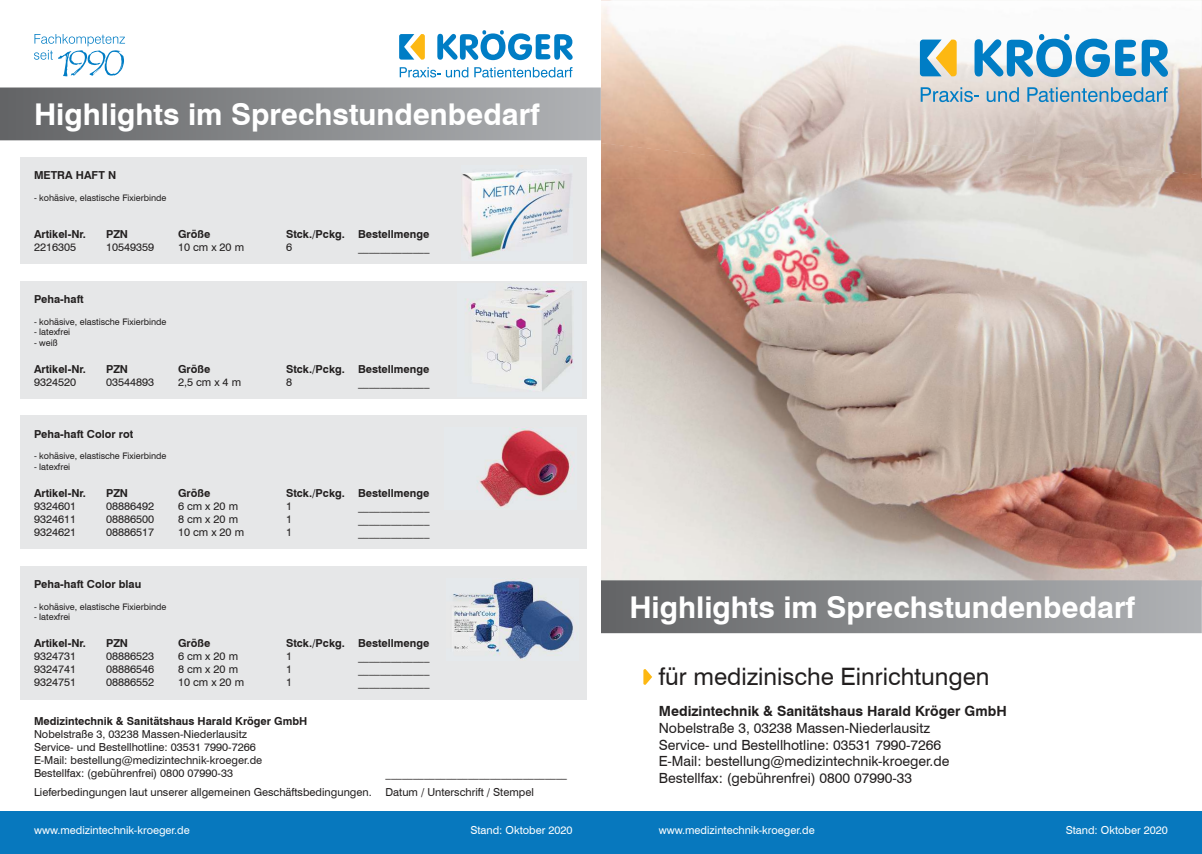
<style>
.page{position:relative;width:1202px;height:854px;background:#fff}
.page>*{position:absolute;margin:0;border:0;box-sizing:border-box;transform-origin:0 0}
.t1{font:700 30px "Swiss 721 BT";color:#fff}
.t2{font:24px "Swiss 721 BT";color:#221f1f}
.t3{font:14px/16.8px "Swiss 721 BT";color:#221f1f}
.t4{font:700 14px "Swiss 721 BT";color:#221f1f}
.t5{font:11px/13.2px "Swiss 721 BT";color:#221f1f}
.t6{font:700 11px "Swiss 721 BT";color:#221f1f}
.t7{font:11px "Swiss 721 BT";color:#fff}
.t8{font:9px "Swiss 721 BT";color:#221f1f}
</style>
<div class="page">
<img style="left:0;top:88px;width:601px;height:52px">
<img style="left:601px;top:0;width:601px;height:580px">
<img style="left:601px;top:580px;width:601px;height:53px">
<div style="left:0;top:811px;width:1202px;height:42px;background:#0778be"></div>
<svg style="left:643px;top:669px;width:9px;height:15px"></svg>
<div style="left:20px;top:281px;width:567px;height:117px;background:#e6e7e8"></div>
<img style="left:465px;top:286px;width:109px;height:105px">
<svg style="left:400px;top:67px;width:68px;height:10px"></svg>
<svg style="left:474px;top:67px;width:98px;height:10px"></svg>
<svg style="left:399px;top:34px;width:26px;height:26px"></svg>
<svg style="left:437px;top:30px;width:136px;height:30px"></svg>
<svg style="left:34px;top:34px;width:91px;height:43px"></svg>
<div style="left:20px;top:157px;width:567px;height:107px;background:#e6e7e8"></div>
<img style="left:462px;top:169px;width:110px;height:88px">
<div style="left:20px;top:415px;width:567px;height:134px;background:#e6e7e8"></div>
<div style="left:20px;top:566px;width:567px;height:133px;background:#e6e7e8"></div>
<img style="left:477px;top:427px;width:98px;height:80px">
<img style="left:453px;top:580px;width:120px;height:79px">
<img style="left:877px;top:0;width:154px;height:145px">
<img style="left:1031px;top:0;width:170px;height:145px">
<img style="left:601px;top:0;width:152px;height:143px">
<img style="left:753px;top:0;width:124px;height:178px">
<img style="left:857px;top:137px;width:73px;height:41px">
<img style="left:926px;top:145px;width:275px;height:33px">
<img style="left:601px;top:143px;width:155px;height:35px">
<svg style="left:921px;top:87px;width:58px;height:15px"></svg>
<svg style="left:987px;top:87px;width:32px;height:15px"></svg>
<svg style="left:1027px;top:87px;width:141px;height:15px;background:#95b7ca"></svg>
<svg style="left:920px;top:40px;width:37px;height:36px"></svg>
<svg style="left:974px;top:34px;width:194px;height:43px"></svg>
<h1 class="t1" style="left:34px;top:103px;width:507px">Highlights im Sprechstundenbedarf</h1>
<p class="t6" style="left:34px;top:171px;width:84px">METRA HAFT N</p>
<p class="t8" style="left:34px;top:194px;width:134px">- kohäsive, elastische Fixierbinde</p>
<p class="t6" style="left:34px;top:230px;width:53px">Artikel-Nr.</p>
<p class="t6" style="left:106px;top:230px;width:24px">PZN</p>
<p class="t6" style="left:178px;top:230px;width:34px">Größe</p>
<p class="t6" style="left:286px;top:230px;width:145px">Stck./Pckg. Bestellmenge</p>
<p class="t5" style="left:34px;top:242px;width:44px">2216305</p>
<p class="t5" style="left:106px;top:242px;width:50px">10549359</p>
<p class="t5" style="left:178px;top:242px;width:68px">10 cm x 20 m</p>
<p class="t5" style="left:286px;top:242px;width:8px">6</p>
<p class="t5" style="left:358px;top:242px;width:73px">_____________</p>
<p class="t6" style="left:34px;top:295px;width:51px">Peha-haft</p>
<p class="t8" style="left:34px;top:318px;width:134px">- kohäsive, elastische Fixierbinde</p>
<p class="t8" style="left:34px;top:328px;width:38px">- latexfrei</p>
<p class="t8" style="left:34px;top:339px;width:25px">- weiß</p>
<p class="t6" style="left:34px;top:364px;width:53px">Artikel-Nr.</p>
<p class="t6" style="left:106px;top:364px;width:24px">PZN</p>
<p class="t6" style="left:178px;top:364px;width:34px">Größe</p>
<p class="t6" style="left:286px;top:364px;width:145px">Stck./Pckg. Bestellmenge</p>
<p class="t5" style="left:34px;top:376px;width:44px">9324520</p>
<p class="t5" style="left:106px;top:376px;width:50px">03544893</p>
<p class="t5" style="left:178px;top:376px;width:65px">2,5 cm x 4 m</p>
<p class="t5" style="left:286px;top:376px;width:8px">8</p>
<p class="t5" style="left:358px;top:376px;width:73px">_____________</p>
<p class="t6" style="left:34px;top:429px;width:101px">Peha-haft Color rot</p>
<p class="t8" style="left:34px;top:452px;width:134px">- kohäsive, elastische Fixierbinde</p>
<p class="t8" style="left:34px;top:463px;width:38px">- latexfrei</p>
<p class="t6" style="left:34px;top:488px;width:53px">Artikel-Nr.</p>
<p class="t6" style="left:106px;top:488px;width:24px">PZN</p>
<p class="t6" style="left:178px;top:488px;width:34px">Größe</p>
<p class="t6" style="left:286px;top:488px;width:145px">Stck./Pckg. Bestellmenge</p>
<p class="t5" style="left:34px;top:500px;width:44px">9324601</p>
<p class="t5" style="left:106px;top:500px;width:50px">08886492</p>
<p class="t5" style="left:178px;top:500px;width:62px">6 cm x 20 m</p>
<p class="t5" style="left:286px;top:500px;width:8px">1</p>
<p class="t5" style="left:358px;top:500px;width:73px">_____________</p>
<p class="t5" style="left:34px;top:513px;width:44px">9324611</p>
<p class="t5" style="left:106px;top:513px;width:50px">08886500</p>
<p class="t5" style="left:178px;top:513px;width:62px">8 cm x 20 m</p>
<p class="t5" style="left:286px;top:513px;width:8px">1</p>
<p class="t5" style="left:358px;top:513px;width:73px">_____________</p>
<p class="t5" style="left:34px;top:526px;width:44px">9324621</p>
<p class="t5" style="left:106px;top:526px;width:50px">08886517</p>
<p class="t5" style="left:178px;top:526px;width:68px">10 cm x 20 m</p>
<p class="t5" style="left:286px;top:526px;width:8px">1</p>
<p class="t5" style="left:358px;top:526px;width:73px">_____________</p>
<p class="t6" style="left:34px;top:579px;width:109px">Peha-haft Color blau</p>
<p class="t8" style="left:34px;top:602px;width:134px">- kohäsive, elastische Fixierbinde</p>
<p class="t8" style="left:34px;top:613px;width:38px">- latexfrei</p>
<p class="t6" style="left:34px;top:638px;width:53px">Artikel-Nr.</p>
<p class="t6" style="left:106px;top:638px;width:24px">PZN</p>
<p class="t6" style="left:178px;top:638px;width:34px">Größe</p>
<p class="t6" style="left:286px;top:638px;width:145px">Stck./Pckg. Bestellmenge</p>
<p class="t5" style="left:34px;top:650px;width:44px">9324731</p>
<p class="t5" style="left:106px;top:650px;width:50px">08886523</p>
<p class="t5" style="left:178px;top:650px;width:62px">6 cm x 20 m</p>
<p class="t5" style="left:286px;top:650px;width:8px">1</p>
<p class="t5" style="left:358px;top:650px;width:73px">_____________</p>
<p class="t5" style="left:34px;top:663px;width:44px">9324741</p>
<p class="t5" style="left:106px;top:663px;width:50px">08886546</p>
<p class="t5" style="left:178px;top:663px;width:62px">8 cm x 20 m</p>
<p class="t5" style="left:286px;top:663px;width:8px">1</p>
<p class="t5" style="left:358px;top:663px;width:73px">_____________</p>
<p class="t5" style="left:34px;top:676px;width:44px">9324751</p>
<p class="t5" style="left:106px;top:676px;width:50px">08886552</p>
<p class="t5" style="left:178px;top:676px;width:68px">10 cm x 20 m</p>
<p class="t5" style="left:286px;top:676px;width:8px">1</p>
<p class="t5" style="left:358px;top:676px;width:73px">_____________</p>
<p class="t6" style="left:34px;top:716px;width:275px">Medizintechnik &amp; Sanitätshaus Harald Kröger GmbH</p>
<p class="t5" style="left:34px;top:728px;width:230px">Nobelstraße 3, 03238 Massen-Niederlausitz Service- und Bestellhotline: 03531 7990-7266<br>E-Mail: bestellung@medizintechnik-kroeger.de Bestellfax: (gebührenfrei) 0800 07990-33</p>
<p class="t5" style="left:34px;top:786px;width:339px">Lieferbedingungen laut unserer allgemeinen Geschäftsbedingungen.</p>
<p class="t5" style="left:386px;top:765px;width:183px;line-height:18.4px">_________________________________<br>Datum / Unterschrift / Stempel</p>
<p class="t7" style="left:34px;top:825px;width:157px">www.medizintechnik-kroeger.de</p>
<p class="t7" style="left:470px;top:825px;width:104px">Stand: Oktober 2020</p>
<h1 class="t1" style="left:629px;top:595px;width:507px">Highlights im Sprechstundenbedarf</h1>
<h2 class="t2" style="left:659px;top:666px;width:332px">für medizinische Einrichtungen</h2>
<p class="t4" style="left:659px;top:705px;width:349px">Medizintechnik &amp; Sanitätshaus Harald Kröger GmbH</p>
<p class="t3" style="left:659px;top:720px;width:292px">Nobelstraße 3, 03238 Massen-Niederlausitz Service- und Bestellhotline: 03531 7990-7266<br>E-Mail: bestellung@medizintechnik-kroeger.de Bestellfax: (gebührenfrei) 0800 07990-33</p>
<p class="t7" style="left:659px;top:825px;width:157px">www.medizintechnik-kroeger.de</p>
<p class="t7" style="left:1066px;top:825px;width:104px">Stand: Oktober 2020</p>
</div>
